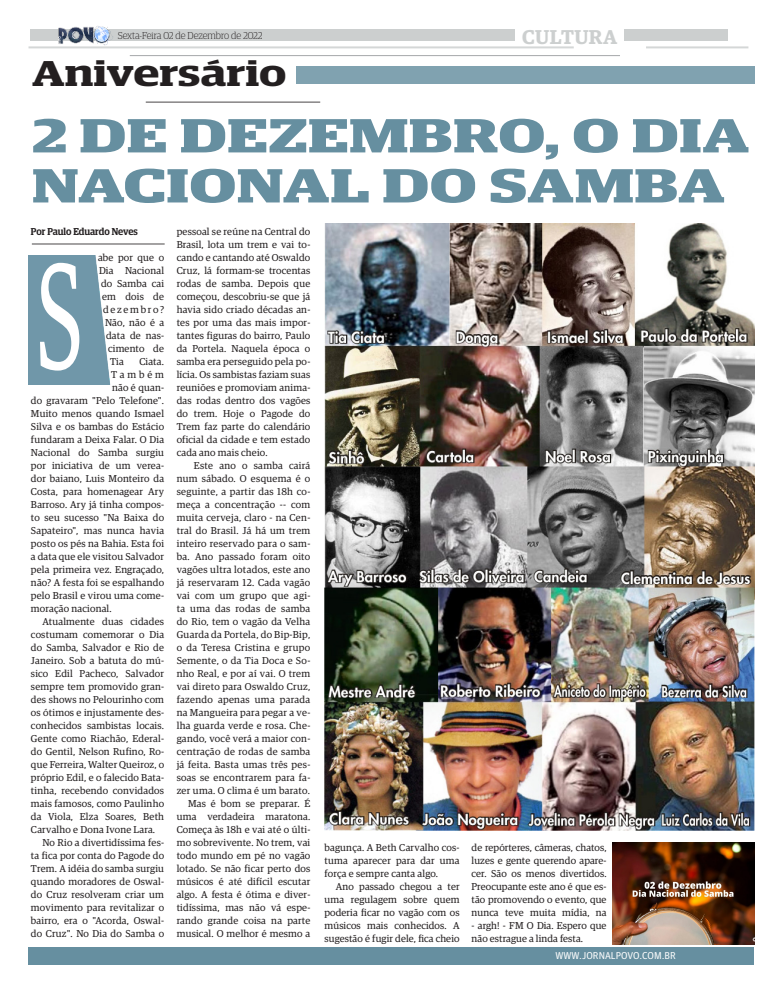
<style>
.page{position:relative;width:783px;height:993px;background:#fff}
.page>*{position:absolute;margin:0;border:0;box-sizing:border-box;transform-origin:0 0}
.Texto_interno_comum{font:150px "Guardian Egyptian";color:#fff;scale:.59 1}
.Título_-_2_colunas{font:700 48px/50px "Guardian Egyptian Display";color:#668fa0;scale:1.47 1}
.Título_-_2_colunas-2{font:600 36px "Guardian Egyptian Display";color:#231f20;scale:1.38 1}
.Título_-_2_colunas-3{font:600 20px "Guardian Egyptian";letter-spacing:.02em;color:#cccfcf}
.Texto_interno_comum-2{font:10px/13px "Guardian Egyptian";letter-spacing:.02em;color:#231f20;text-align:justify}
.Título_-_2_colunas-4{font:300 10px "Guardian Egyptian Display";color:#231f20}
.Título_-_2_colunas-5{font:10px "Guardian Agate Sans G1 D Regular";color:#fff}
.Título_-_2_colunas-6{font:500 10px "Guardian Egyptian Display";letter-spacing:-.005em;color:#231f20}
.Texto_interno_comum-3{font:10px "Guardian Egyptian";letter-spacing:.175em;color:#231f20}
</style>
<div class="page">
<div style="left:30px;top:29px;width:485px;height:12px;background:#cccfcf"></div>
<div style="left:624px;top:29px;width:103px;height:12px;background:#cccfcf"></div>
<hr style="left:646px;top:46px;width:102px;height:2px;background:#cccfcf">
<hr style="left:28px;top:46px;width:545px;height:2px;background:#cccfcf">
<img style="left:28px;top:26px;width:88px;height:23px">
<div style="left:28px;top:947px;width:725px;height:17px;background:#668fa0"></div>
<hr style="left:130px;top:55px;width:490px;height:1px;background:#939598">
<hr style="left:146px;top:102px;width:174px;height:1px;background:#231f20">
<div style="left:296px;top:66px;width:458px;height:18px;background:#80a2b0"></div>
<img style="left:324px;top:223px;width:430px;height:607px">
<img style="left:29px;top:255px;width:82px;height:130px">
<img style="left:612px;top:842px;width:142px;height:102px">
<hr style="left:32px;top:244px;width:133px;height:1px;background:#231f20">
<p class="Título_-_2_colunas-3" style="left:522px;top:22px;width:96px">CULTURA</p>
<p class="Título_-_2_colunas-4" style="left:118px;top:30px;width:146px">Sexta-Feira 02 de Dezembro de 2022</p>
<p class="Título_-_2_colunas-2" style="left:32px;top:54px;width:186px">Aniversário</p>
<p class="Título_-_2_colunas" style="left:32px;top:110px;width:489px">2 DE DEZEMBRO, O DIA<br>NACIONAL DO SAMBA</p>
<p class="Título_-_2_colunas-6" style="left:31px;top:226px;width:108px">Por Paulo Eduardo Neves</p>
<p class="Texto_interno_comum-2" style="left:98px;top:250px;width:68px">abe por que o</p>
<p class="Texto_interno_comum-2" style="left:99px;top:263px;width:66px">Dia Nacional</p>
<p class="Texto_interno_comum-2" style="left:101px;top:276px;width:65px">do Samba cai</p>
<p class="Texto_interno_comum-2" style="left:102px;top:289px;width:64px">em dois de</p>
<p class="Texto_interno_comum-3" style="left:103px;top:302px;width:62px">dezembro?</p>
<p class="Texto_interno_comum-2" style="left:105px;top:315px;width:61px">Não, não é a</p>
<p class="Texto_interno_comum-2" style="left:106px;top:328px;width:60px">data de nas-</p>
<p class="Texto_interno_comum-2" style="left:108px;top:341px;width:57px">cimento de</p>
<p class="Texto_interno_comum-2" style="left:110px;top:354px;width:15px">Tia</p>
<p class="Texto_interno_comum-2" style="left:139px;top:354px;width:26px">Ciata.</p>
<p class="Texto_interno_comum-2" style="left:111px;top:367px;width:55px">Também</p>
<p class="Texto_interno_comum-2" style="left:112px;top:380px;width:54px">não é quan-</p>
<p class="Texto_interno_comum-2" style="left:31px;top:393px;width:135px">do gravaram "Pelo Telefone".</p>
<p class="Texto_interno_comum-2" style="left:31px;top:406px;width:134px">Muito menos quando Ismael</p>
<p class="Texto_interno_comum-2" style="left:31px;top:419px;width:135px">Silva e os bambas do Estácio</p>
<p class="Texto_interno_comum-2" style="left:31px;top:432px;width:134px">fundaram a Deixa Falar. O Dia</p>
<p class="Texto_interno_comum-2" style="left:31px;top:445px;width:135px">Nacional do Samba surgiu</p>
<p class="Texto_interno_comum-2" style="left:31px;top:458px;width:135px">por iniciativa de um verea-</p>
<p class="Texto_interno_comum-2" style="left:31px;top:471px;width:135px">dor baiano, Luis Monteiro da</p>
<p class="Texto_interno_comum-2" style="left:31px;top:484px;width:135px">Costa, para homenagear Ary</p>
<p class="Texto_interno_comum-2" style="left:31px;top:497px;width:135px">Barroso. Ary já tinha compos-</p>
<p class="Texto_interno_comum-2" style="left:31px;top:510px;width:135px">to seu sucesso "Na Baixa do</p>
<p class="Texto_interno_comum-2" style="left:31px;top:523px;width:134px">Sapateiro", mas nunca havia</p>
<p class="Texto_interno_comum-2" style="left:31px;top:536px;width:134px">posto os pés na Bahia. Esta foi</p>
<p class="Texto_interno_comum-2" style="left:31px;top:549px;width:134px">a data que ele visitou Salvador</p>
<p class="Texto_interno_comum-2" style="left:31px;top:562px;width:134px">pela primeira vez. Engraçado,</p>
<p class="Texto_interno_comum-2" style="left:31px;top:575px;width:134px">não? A festa foi se espalhando</p>
<p class="Texto_interno_comum-2" style="left:31px;top:588px;width:135px">pelo Brasil e virou uma come-</p>
<p class="Texto_interno_comum-2" style="left:31px;top:601px;width:82px">moração nacional.</p>
<p class="Texto_interno_comum-2" style="left:31px;top:614px;width:135px;text-indent:11px">Atualmente duas cidades costumam comemorar o Dia do Samba, Salvador e Rio de Janeiro. Sob a batuta do mú&shy;sico Edil Pacheco, Salvador sempre tem promovido gran&shy;des shows no Pelourinho com os ótimos e injustamente des&shy;conhecidos sambistas locais.<br>Gente como Riachão, Ederal&shy;do Gentil, Nelson Rufino, Ro&shy;que Ferreira, Walter Queiroz, o próprio Edil, e o falecido Bata&shy;tinha, recebendo convidados mais famosos, como Paulinho da Viola, Elza Soares, Beth Carvalho e Dona Ivone Lara.</p>
<p class="Texto_interno_comum-2" style="left:31px;top:835px;width:135px;text-indent:11px">No Rio a divertidíssima fes&shy;ta fica por conta do Pagode do Trem. A idéia do samba surgiu quando moradores de Oswal&shy;do Cruz resolveram criar um movimento para revitalizar o bairro, era o "Acorda, Oswal&shy;do Cruz". No Dia do Samba o</p>
<p class="Texto_interno_comum-2" style="left:177px;top:224px;width:135px">pessoal se reúne na Central do Brasil, lota um trem e vai to&shy;cando e cantando até Oswaldo Cruz, lá formam-se trocentas rodas de samba. Depois que começou, descobriu-se que já havia sido criado décadas an&shy;tes por uma das mais impor&shy;tantes figuras do bairro, Paulo da Portela. Naquela época o samba era perseguido pela po&shy;lícia. Os sambistas faziam suas reuniões e promoviam anima&shy;das rodas dentro dos vagões do trem. Hoje o Pagode do Trem faz parte do calendário oficial da cidade e tem estado cada ano mais cheio.</p>
<p class="Texto_interno_comum-2" style="left:177px;top:458px;width:135px;text-indent:17px">Este ano o samba cairá num sábado. O esquema é o seguinte, a partir das 18h co&shy;meça a concentração -- com muita cerveja, claro - na Cen&shy;tral do Brasil. Já há um trem inteiro reservado para o sam&shy;ba. Ano passado foram oito vagões ultra lotados, este ano já reservaram 12. Cada vagão vai com um grupo que agi&shy;ta uma das rodas de samba do Rio, tem o vagão da Velha Guarda da Portela, do Bip-Bip, o da Teresa Cristina e grupo Semente, o da Tia Doca e So&shy;nho Real, e por aí vai. O trem vai direto para Oswaldo Cruz, fazendo apenas uma parada na Mangueira para pegar a ve&shy;lha guarda verde e rosa. Che&shy;gando, você verá a maior con&shy;centração de rodas de samba já feita. Basta umas três pes&shy;soas se encontrarem para fa&shy;zer uma. O clima é um barato.</p>
<p class="Texto_interno_comum-2" style="left:177px;top:796px;width:135px;text-indent:11px">Mas é bom se preparar. É uma verdadeira maratona.<br>Começa às 18h e vai até o últi&shy;mo sobrevivente. No trem, vai todo mundo em pé no vagão lotado. Se não ficar perto dos músicos é até difícil escutar algo. A festa é ótima e diver&shy;tidíssima, mas não vá espe&shy;rando grande coisa na parte musical. O melhor é mesmo a</p>
<p class="Texto_interno_comum" style="left:36px;top:214px;width:79px">S</p>
<p class="Texto_interno_comum-2" style="left:324px;top:839px;width:136px">bagunça. A Beth Carvalho cos&shy;tuma aparecer para dar uma força e sempre canta algo.</p>
<p class="Texto_interno_comum-2" style="left:324px;top:878px;width:136px;text-indent:11px">Ano passado chegou a ter uma regulagem sobre quem poderia ficar no vagão com os músicos mais conhecidos. A sugestão é fugir dele, fica cheio</p>
<p class="Texto_interno_comum-2" style="left:471px;top:839px;width:136px">de repórteres, câmeras, chatos, luzes e gente querendo apare&shy;cer. São os menos divertidos.<br>Preocupante este ano é que es&shy;tão promovendo o evento, que nunca teve muita mídia, na</p>
<p class="Texto_interno_comum-2" style="left:471px;top:917px;width:136px">- argh! - FM O Dia. Espero que não estrague a linda festa.</p>
<p class="Título_-_2_colunas-5" style="left:555px;top:949px;width:122px">WWW.JORNALPOVO.COM.BR</p>
</div>
